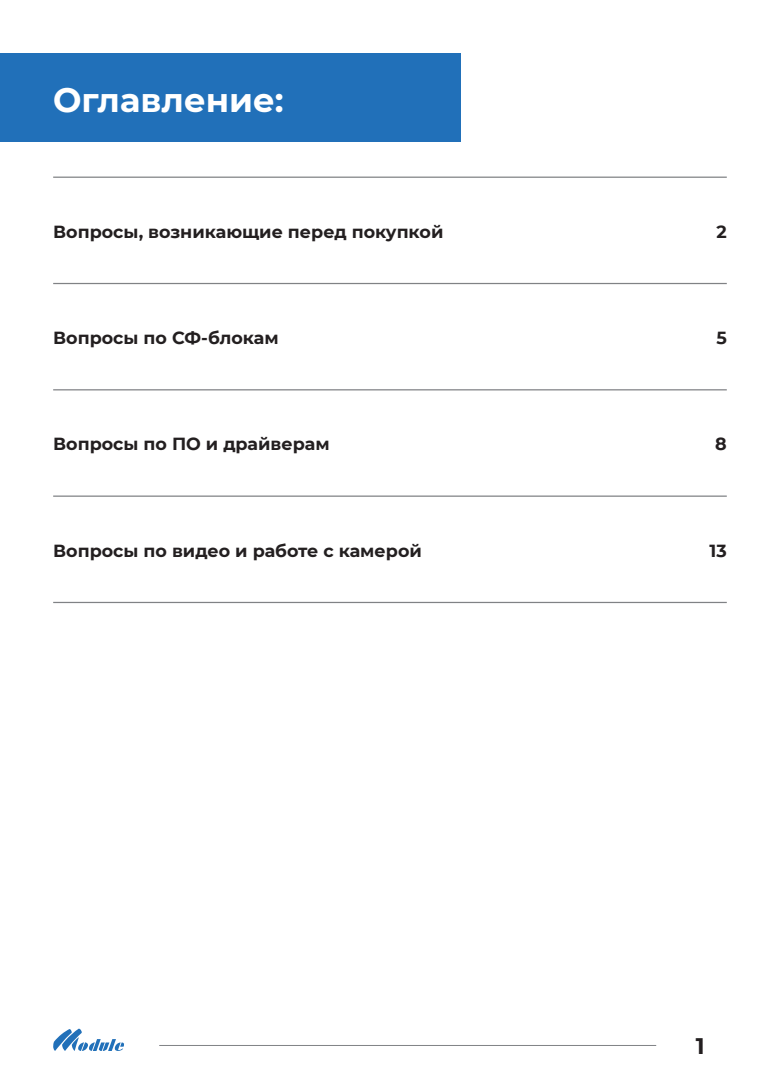
<style>
.page{position:relative;width:780px;height:1088px;background:#fff}
.page>*{position:absolute;margin:0;border:0;box-sizing:border-box;transform-origin:0 0}
.t1{font:700 33.75px "Montserrat";color:#fff}
.t2{font:700 22.5px "Montserrat";color:#231f20}
.t3{font:700 17.5px "Montserrat";color:#231f20}
</style>
<div class="page">
<div style="left:0;top:53px;width:461px;height:89px;background:#2170b9"></div>
<svg style="left:53px;top:1028px;width:71px;height:23px"></svg>
<hr style="left:159px;top:1045px;width:497px;height:1px;background:#808285">
<hr style="left:53px;top:283px;width:673px;height:1px;background:#808285">
<hr style="left:53px;top:177px;width:673px;height:1px;background:#808285">
<hr style="left:53px;top:389px;width:673px;height:1px;background:#808285">
<hr style="left:53px;top:495px;width:673px;height:2px;background:#808285">
<hr style="left:53px;top:602px;width:673px;height:1px;background:#808285">
<h1 class="t1" style="left:53px;top:75px;width:232px">Оглавление:</h1>
<p class="t3" style="left:53px;top:219px;width:392px">Вопросы, возникающие перед покупкой</p>
<p class="t3" style="left:716px;top:219px;width:12px">2</p>
<p class="t3" style="left:53px;top:325px;width:227px">Вопросы по СФ-блокам</p>
<p class="t3" style="left:716px;top:325px;width:12px">5</p>
<p class="t3" style="left:53px;top:432px;width:278px">Вопросы по ПО и драйверам</p>
<p class="t3" style="left:715px;top:431px;width:13px">8</p>
<p class="t3" style="left:53px;top:538px;width:370px">Вопросы по видео и работе с камерой</p>
<p class="t3" style="left:709px;top:538px;width:19px">13</p>
<p class="t2" style="left:695px;top:1029px;width:10px">1</p>
</div>
